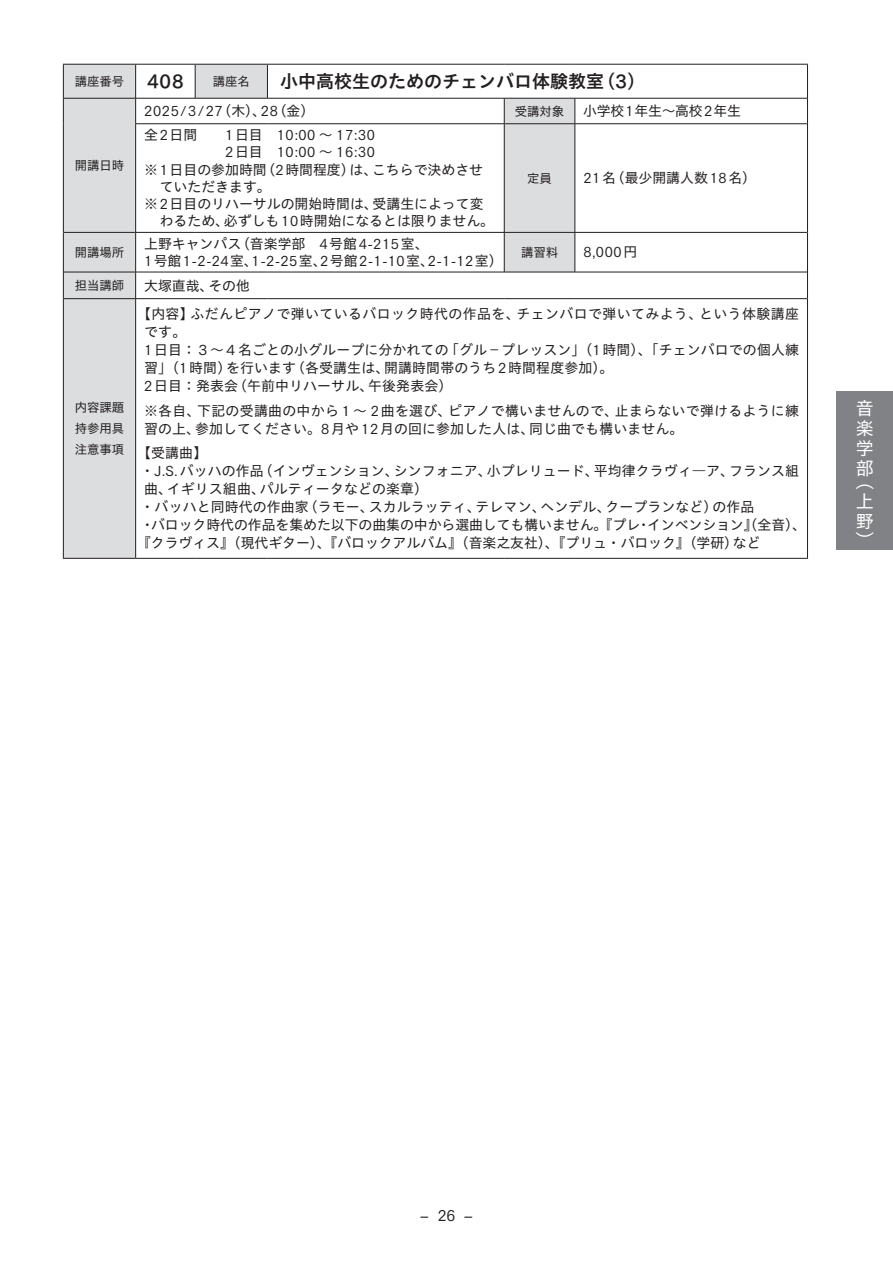
<style>
.page{position:relative;width:893px;height:1263px;background:#fff}
.page>*{position:absolute;margin:0;border:0;box-sizing:border-box;transform-origin:0 0}
.t1{font:18px "Hiragino UD Sans Std N W6";color:#231f20}
.t2{font:18px/19.8px "Hiragino UD Sans Std N W4";color:#fff;text-align:justify}
.t3{font:18px "Tsuku Go Pro B";color:#231f20}
.t4{font:15px "Tsuku Go Pro M";color:#231f20;scale:1.5 1}
.t5{font:13.8px/18px "Hiragino UD Sans Std N W4";letter-spacing:.01em;color:#231f20}
.t6{font:13.8px/17.2px "Tsuku Go Pro M";letter-spacing:.05em;color:#231f20;text-align:right}
.t7{font:12.3px/21px "Hiragino UD Sans Std N W4";color:#231f20;text-align:justify}
.s1{font-family:"Tsuku Go Pro B"}
.s2{font-family:"Hiragino UD Sans Std N W4"}
.s3{font-family:"Tsuku Go Pro M"}
</style>
<div class="page">
<div style="left:837px;top:391px;width:56px;height:158px;background:#808285"></div>
<svg style="left:64px;top:65px;width:511px;height:493px"></svg>
<hr style="left:63px;top:64px;width:73px;height:1px;background:#231f20">
<hr style="left:63px;top:65px;width:1px;height:33px;background:#231f20">
<hr style="left:136px;top:64px;width:59px;height:1px;background:#231f20">
<hr style="left:195px;top:64px;width:72px;height:1px;background:#231f20">
<svg style="left:63px;top:98px;width:1px;height:26px"></svg>
<svg style="left:807px;top:98px;width:1px;height:26px"></svg>
<hr style="left:63px;top:124px;width:1px;height:108px;background:#231f20">
<hr style="left:807px;top:124px;width:1px;height:108px;background:#231f20">
<hr style="left:63px;top:232px;width:1px;height:40px;background:#231f20">
<hr style="left:807px;top:232px;width:1px;height:40px;background:#231f20">
<svg style="left:63px;top:272px;width:1px;height:27px"></svg>
<svg style="left:807px;top:272px;width:1px;height:27px"></svg>
<hr style="left:63px;top:299px;width:1px;height:259px;background:#231f20">
<hr style="left:807px;top:299px;width:1px;height:259px;background:#231f20">
<hr style="left:63px;top:558px;width:73px;height:1px;background:#231f20">
<hr style="left:136px;top:558px;width:59px;height:1px;background:#231f20">
<hr style="left:195px;top:558px;width:72px;height:1px;background:#231f20">
<hr style="left:267px;top:558px;width:237px;height:1px;background:#231f20">
<hr style="left:504px;top:558px;width:71px;height:1px;background:#231f20">
<hr style="left:575px;top:558px;width:233px;height:1px;background:#231f20">
<hr style="left:135px;top:65px;width:1px;height:33px;background:#231f20">
<hr style="left:195px;top:65px;width:1px;height:33px;background:#231f20">
<hr style="left:64px;top:98px;width:72px;height:1px;background:#231f20">
<hr style="left:136px;top:98px;width:59px;height:1px;background:#231f20">
<svg style="left:135px;top:98px;width:1px;height:25px"></svg>
<hr style="left:195px;top:98px;width:72px;height:1px;background:#231f20">
<svg style="left:504px;top:99px;width:1px;height:24px"></svg>
<svg style="left:575px;top:99px;width:1px;height:24px"></svg>
<hr style="left:135px;top:123px;width:60px;height:1px;background:#231f20">
<hr style="left:135px;top:124px;width:1px;height:108px;background:#231f20">
<hr style="left:195px;top:123px;width:72px;height:1px;background:#231f20">
<hr style="left:267px;top:123px;width:237px;height:1px;background:#231f20">
<hr style="left:504px;top:123px;width:71px;height:1px;background:#231f20">
<hr style="left:504px;top:124px;width:1px;height:108px;background:#231f20">
<hr style="left:575px;top:123px;width:232px;height:1px;background:#231f20">
<hr style="left:575px;top:124px;width:1px;height:108px;background:#231f20">
<hr style="left:64px;top:232px;width:72px;height:1px;background:#231f20">
<hr style="left:136px;top:232px;width:59px;height:1px;background:#231f20">
<hr style="left:135px;top:233px;width:1px;height:39px;background:#231f20">
<hr style="left:195px;top:232px;width:72px;height:1px;background:#231f20">
<hr style="left:267px;top:232px;width:237px;height:1px;background:#231f20">
<hr style="left:504px;top:232px;width:71px;height:1px;background:#231f20">
<hr style="left:504px;top:233px;width:1px;height:39px;background:#231f20">
<hr style="left:575px;top:232px;width:232px;height:1px;background:#231f20">
<hr style="left:575px;top:233px;width:1px;height:39px;background:#231f20">
<hr style="left:64px;top:272px;width:72px;height:1px;background:#231f20">
<hr style="left:136px;top:272px;width:59px;height:1px;background:#231f20">
<svg style="left:135px;top:272px;width:1px;height:26px"></svg>
<hr style="left:195px;top:272px;width:72px;height:1px;background:#231f20">
<hr style="left:267px;top:272px;width:237px;height:1px;background:#231f20">
<hr style="left:504px;top:272px;width:71px;height:1px;background:#231f20">
<hr style="left:575px;top:272px;width:232px;height:1px;background:#231f20">
<hr style="left:64px;top:298px;width:72px;height:1px;background:#231f20">
<hr style="left:136px;top:298px;width:59px;height:1px;background:#231f20">
<hr style="left:135px;top:299px;width:1px;height:259px;background:#231f20">
<hr style="left:195px;top:298px;width:72px;height:1px;background:#231f20">
<hr style="left:267px;top:298px;width:237px;height:1px;background:#231f20">
<hr style="left:504px;top:298px;width:71px;height:1px;background:#231f20">
<hr style="left:575px;top:298px;width:232px;height:1px;background:#231f20">
<hr style="left:267px;top:64px;width:237px;height:1px;background:#231f20">
<hr style="left:504px;top:64px;width:71px;height:1px;background:#231f20">
<hr style="left:575px;top:64px;width:233px;height:1px;background:#231f20">
<hr style="left:807px;top:65px;width:1px;height:33px;background:#231f20">
<hr style="left:267px;top:65px;width:1px;height:33px;background:#231f20">
<hr style="left:267px;top:98px;width:237px;height:1px;background:#231f20">
<hr style="left:504px;top:98px;width:71px;height:1px;background:#231f20">
<hr style="left:575px;top:98px;width:232px;height:1px;background:#231f20">
<p class="t7" style="left:75px;top:70px;width:51px">講座番号</p>
<h1 class="t3" style="left:147px;top:66px;width:38px">408</h1>
<p class="t7" style="left:213px;top:70px;width:39px">講座名</p>
<h1 class="t1" style="left:280px;top:67px;width:366px">小中高校生のためのチェンバロ体験教室（<span class="s1">3</span>）</h1>
<p class="t7" style="left:75px;top:154px;width:51px">開講日時</p>
<p class="t7" style="left:75px;top:241px;width:51px">開講場所</p>
<p class="t6" style="left:144px;top:101px;width:172px">2025/3/27<span class="s2">（木）、</span>28<span class="s2">（金）</span></p>
<p class="t7" style="left:515px;top:100px;width:51px">受講対象</p>
<p class="t5" style="left:583px;top:101px;width:159px">小学校<span class="s3">1</span>年生～高校<span class="s3">2</span>年生</p>
<p class="t6" style="left:144px;top:125px;width:232px"><span class="s2">全</span>2<span class="s2">日間　　</span> 1<span class="s2">日目　</span>10:00 <span class="s2">～</span> 17:30<br>2<span class="s2">日目　</span>10:00 <span class="s2">～</span> 16:30</p>
<p class="t5" style="left:144px;top:160px;width:340px">※ <span class="s3">1</span>日目の参加時間（<span class="s3">2</span>時間程度）は、こちらで決めさせ</p>
<p class="t5" style="left:160px;top:177px;width:112px">ていただきます。</p>
<p class="t5" style="left:144px;top:194px;width:341px">※ <span class="s3">2</span>日目のリハーサルの開始時間は、受講生によって変</p>
<p class="t5" style="left:160px;top:211px;width:336px">わるため、必ずしも<span class="s3">10</span>時開始になるとは限りません。</p>
<p class="t7" style="left:527px;top:167px;width:26px">定員</p>
<p class="t5" style="left:583px;top:168px;width:174px"><span class="s3">21</span>名（最少開講人数<span class="s3">18</span>名）</p>
<p class="t5" style="left:144px;top:234px;width:286px">上野キャンパス（音楽学部　<span class="s3">4</span>号館<span class="s3">4-215</span>室、</p>
<p class="t6" style="left:144px;top:251px;width:360px">1<span class="s2">号館</span>1-2-24<span class="s2">室、</span>1-2-25<span class="s2">室、</span>2<span class="s2">号館</span>2-1-10<span class="s2">室、</span>2-1-12<span class="s2">室）</span></p>
<p class="t7" style="left:521px;top:241px;width:39px">講習料</p>
<p class="t6" style="left:583px;top:242px;width:56px">8,000<span class="s2">円</span></p>
<p class="t7" style="left:75px;top:274px;width:51px">担当講師</p>
<p class="t5" style="left:144px;top:276px;width:107px">大塚直哉、その他</p>
<p class="t7" style="left:75px;top:396px;width:51px">内容課題持参用具注意事項</p>
<p class="t5" style="left:144px;top:304px;width:657px;text-indent:-7px">【内容】ふだんピアノで弾いているバロック時代の作品を、チェンバロで弾いてみよう、という体験講座です。<br><span class="s3">1</span>日目：<span class="s3">３</span>～<span class="s3">４</span>名ごとの小グループに分かれての「グル－プレッスン」（<span class="s3">1</span>時間）、「チェンバロでの個人練習」（<span class="s3">1</span>時間）を行います（各受講生は、開講時間帯のうち<span class="s3">2</span>時間程度参加）。<br><span class="s3">2</span>日目：発表会（午前中リハーサル、午後発表会）</p>
<p class="t5" style="left:144px;top:401px;width:656px">※各自、下記の受講曲の中から<span class="s3">１</span>～ <span class="s3">2</span>曲を選び、ピアノで構いませんので、止まらないで弾けるように練習の上、参加してください。<span class="s3">8</span>月や<span class="s3">12</span>月の回に参加した人は、同じ曲でも構いません。</p>
<p class="t5" style="left:137px;top:443px;width:72px">【受講曲】</p>
<p class="t5" style="left:141px;top:461px;width:660px">・<span class="s3">J.S.</span>バッハの作品（インヴェンション、シンフォニア、小プレリュード、平均律クラヴィ―ア、フランス組</p>
<p class="t5" style="left:144px;top:479px;width:285px">曲、イギリス組曲、パルティータなどの楽章）</p>
<p class="t5" style="left:141px;top:497px;width:615px">・バッハと同時代の作曲家（ラモー、スカルラッティ、テレマン、ヘンデル、クープランなど）の作品</p>
<p class="t5" style="left:141px;top:515px;width:667px">・バロック時代の作品を集めた以下の曲集の中から選曲しても構いません。『プレ・インベンション』（全音）、</p>
<p class="t5" style="left:137px;top:533px;width:625px">『クラヴィス』（現代ギター）、『バロックアルバム』（音楽之友社）、『プリュ・バロック』（学研）など</p>
<h1 class="t2" style="left:856px;top:398px;width:19px">音楽学部</h1>
<h1 class="t2" style="left:856px;top:470px;width:19px">（上野）</h1>
<p class="t4" style="left:419px;top:1203px;width:38px">-26 -</p>
</div>
